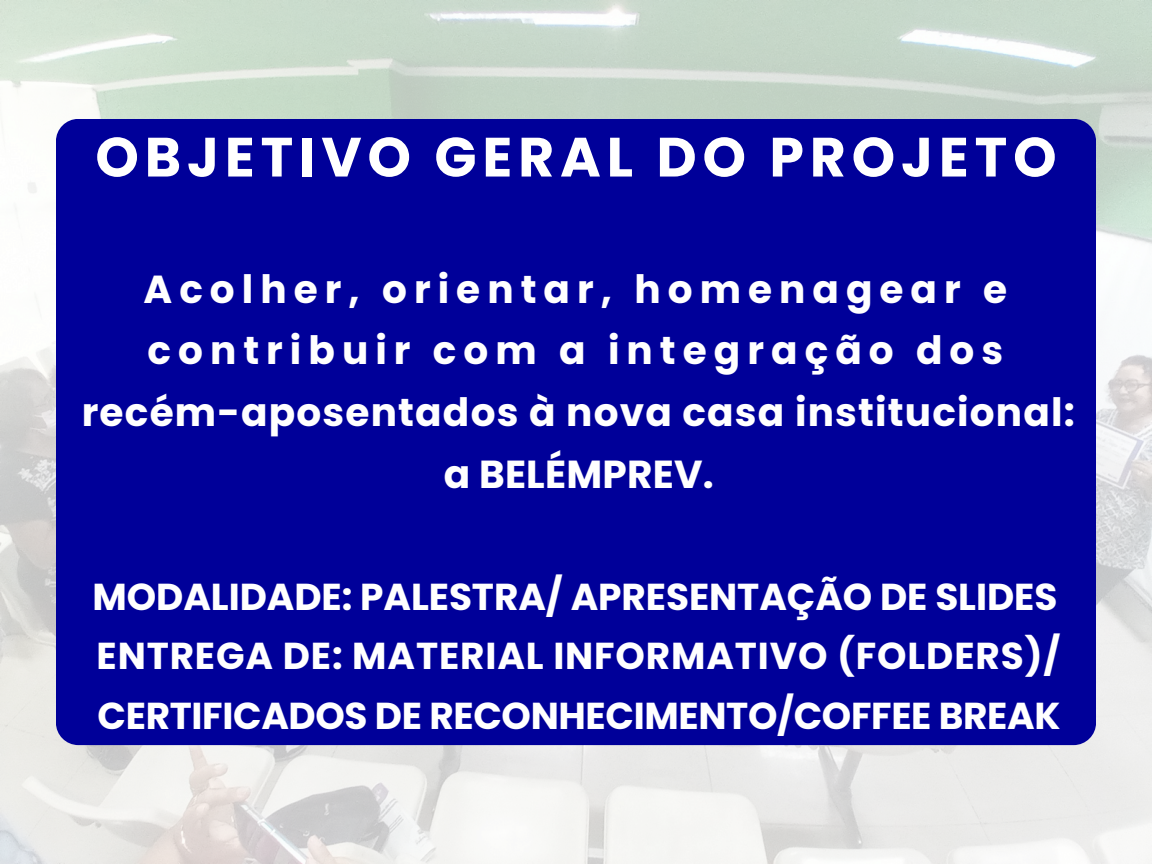
<style>
.page{position:relative;width:1152px;height:864px;background:#fff}
.page>*{position:absolute;margin:0;border:0;box-sizing:border-box;transform-origin:0 0}
.t1{font:700 55.35px "Poppins";letter-spacing:.105em;color:#fff}
.t2{font:700 39px/61.8px "Poppins";letter-spacing:.18em;color:#fff}
.t3{font:700 39px "Poppins";letter-spacing:.03em;color:#fff}
.t4{font:700 39px "Poppins";letter-spacing:.005em;color:#fff}
.t5{font:700 37.5px/59.7px "Poppins";letter-spacing:-.01em;color:#fff;text-align:justify}
</style>
<div class="page">
<img style="left:0;top:0;width:1152px;height:864px">
<div style="left:56px;top:119px;width:1040px;height:626px;background:#009;border-radius:22px"></div>
<p class="t1" style="left:95px;top:118px;width:963px">OBJETIVO GERAL DO PROJETO</p>
<h1 class="t2" style="left:144px;top:258px;width:865px">Acolher, orientar, homenagear e contribuir com a integração dos</h1>
<p class="t3" style="left:82px;top:385px;width:995px">recém-aposentados à nova casa institucional:</p>
<p class="t4" style="left:444px;top:447px;width:271px">a BELÉMPREV.</p>
<p class="t5" style="left:93px;top:567px;width:970px">MODALIDADE: PALESTRA/ APRESENTAÇÃO DE SLIDES ENTREGA DE: MATERIAL INFORMATIVO (FOLDERS)/ CERTIFICADOS DE RECONHECIMENTO/COFFEE BREAK</p>
</div>
